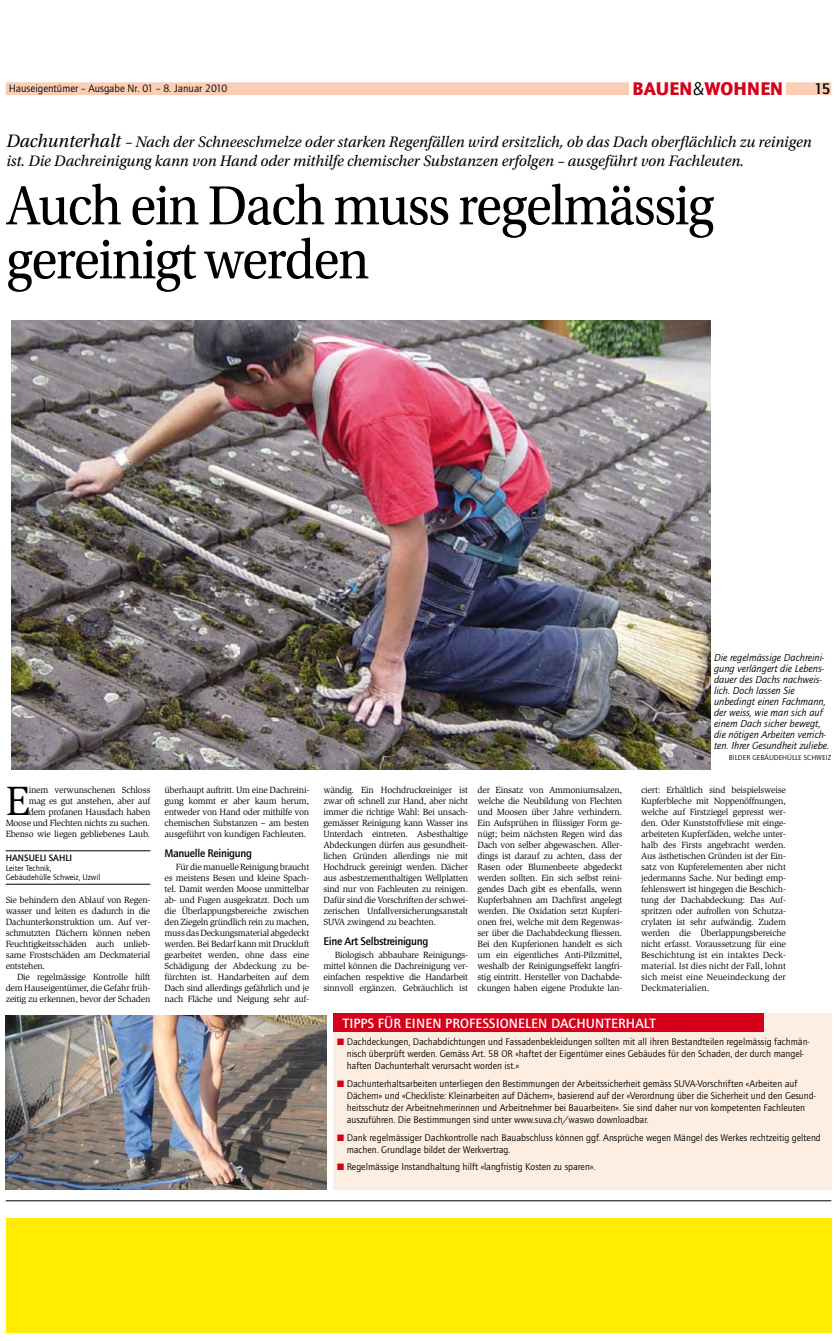
<style>
.page{position:relative;width:837px;height:1341px;background:#fff}
.page>*{position:absolute;margin:0;border:0;box-sizing:border-box;transform-origin:0 0}
.t1{font:58px/54px "Utopia Std";letter-spacing:-.025em;color:#000;scale:.92 1}
.t2{font:42.1px "Slimbach Std";color:#000}
.t3{font:900 19px "Quay Sans ITC Std";letter-spacing:.01em;color:#d50019}
.t4{font:italic 16px/19px "Utopia Std";color:#000}
.t5{font:500 16px "Quay Sans ITC Std";color:#000}
.t6{font:500 14px "Quay Sans ITC Std";letter-spacing:.01em;color:#fff}
.t7{font:500 11.5px "Quay Sans ITC Std";letter-spacing:-.025em;color:#000}
.t8{font:11px "Quay Sans ITC Std";color:#000}
.t9{font:italic 10.5px/11px "Quay Sans ITC Std";color:#000}
.t10{font:10px/12px "Quay Sans ITC Std";color:#000}
.t11{font:500 9.5px "Quay Sans ITC Std";letter-spacing:.005em;color:#000}
.t12{font:9.2px/11px "Slimbach Std";letter-spacing:-.025em;color:#000;text-align:justify}
.t13{font:8.5px/9px "Quay Sans ITC Std";color:#000}
.t14{font:7.5px "Quay Sans ITC Std";letter-spacing:.005em;color:#000}
.s1{font-weight:400;color:#000}
.s2{font-size:19px}
.s3{color:#d50019}
</style>
<div class="page">
<div style="left:6px;top:82px;width:825px;height:13px;background:#faceb4"></div>
<hr style="left:6px;top:1200px;width:825px;height:1px;background:#000">
<div style="left:629px;top:81px;width:156px;height:22px;background:#fff"></div>
<hr style="left:6px;top:850px;width:144px;height:1px;background:#000">
<hr style="left:6px;top:884px;width:144px;height:1px;background:#000">
<div style="left:333px;top:1013px;width:498px;height:176px;background:#feeee1"></div>
<div style="left:333px;top:1013px;width:430px;height:18px;background:#d50019"></div>
<div style="left:6px;top:1218px;width:825px;height:114px;background:#ffec00"></div>
<img style="left:6px;top:1015px;width:321px;height:174px">
<img style="left:11px;top:320px;width:699px;height:449px">
<h3 class="t3" style="left:632px;top:77px;width:152px">BAUEN<span class="s1">&amp;</span>WOHNEN</h3>
<p class="t8" style="left:9px;top:82px;width:220px">Hauseigentümer – Ausgabe Nr. 01 – 8. Januar 2010</p>
<h3 class="t5" style="left:814px;top:79px;width:18px">15</h3>
<p class="t4" style="left:6px;top:133px;width:806px"><span class="s2">Dachunterhalt</span> – Nach der Schneeschmelze oder starken Regenfällen wird ersitzlich, ob das Dach oberflächlich zu reinigen ist. Die Dachreinigung kann von Hand oder mithilfe chemischer Substanzen erfolgen – ausgeführt von Fachleuten.</p>
<h1 class="t1" style="left:6px;top:180px;width:770px">Auch ein Dach muss regelmässig gereinigt werden</h1>
<p class="t12" style="left:6px;top:785px;width:146px;text-align:right">inem verwunschenen Schloss<br>mag es gut anstehen, aber auf<br>dem profanen Hausdach haben<br>Moose und Flechten nichts zu suchen.<br>Ebenso wie liegen gebliebenes Laub.</p>
<h2 class="t2" style="left:6px;top:777px;width:26px">E</h2>
<p class="t11" style="left:6px;top:852px;width:68px">HANSUELI SAHLI</p>
<p class="t13" style="left:6px;top:864px;width:96px">Leiter Technik,<br>Gebäudehülle Schweiz, Uzwil</p>
<p class="t12" style="left:6px;top:895px;width:146px">Sie behindern den Ablauf von Regen&shy;wasser und leiten es dadurch in die Dachunterkonstruktion um. Auf ver&shy;schmutzten Dächern können neben Feuchtigkeitsschäden auch unlieb&shy;same Frostschäden am Deckmaterial entstehen.</p>
<p class="t12" style="left:6px;top:972px;width:146px;text-indent:11px">Die regelmässige Kontrolle hilft dem Hauseigentümer, die Gefahr früh&shy;zeitig zu erkennen, bevor der Schaden</p>
<p class="t12" style="left:164px;top:785px;width:146px">überhaupt auftritt. Um eine Dachreini&shy;gung kommt er aber kaum herum, entweder von Hand oder mithilfe von chemischen Substanzen – am besten ausgeführt von kundigen Fachleuten.</p>
<p class="t7" style="left:164px;top:846px;width:89px">MANUELLE REINIGUNG</p>
<p class="t12" style="left:164px;top:862px;width:146px;text-indent:11px">Für die manuelle Reinigung braucht es meistens Besen und kleine Spach&shy;tel. Damit werden Moose unmittelbar ab- und Fugen ausgekratzt. Doch um die Überlappungsbereiche zwischen den Ziegeln gründlich rein zu machen, muss das Deckungsmaterial abgedeckt werden. Bei Bedarf kann mit Druckluft gearbeitet werden, ohne dass eine Schädigung der Abdeckung zu be&shy;fürchten ist. Handarbeiten auf dem Dach sind allerdings gefährlich und je nach Fläche und Neigung sehr auf-</p>
<p class="t12" style="left:323px;top:785px;width:146px">wändig. Ein Hochdruckreiniger ist zwar oft schnell zur Hand, aber nicht immer die richtige Wahl: Bei unsach&shy;gemässer Reinigung kann Wasser ins Unterdach eintreten. Asbesthaltige Abdeckungen dürfen aus gesundheit&shy;lichen Gründen allerdings nie mit Hochdruck gereinigt werden. Dächer aus asbestzementhaltigen Wellplatten sind nur von Fachleuten zu reinigen.<br>Dafür sind die Vorschriften der schwei&shy;zerischen Unfallversicherungsanstalt SUVA zwingend zu beachten.</p>
<p class="t7" style="left:323px;top:934px;width:106px">EINE ART SELBSTREINIGUNG</p>
<p class="t12" style="left:323px;top:950px;width:146px;text-indent:11px">Biologisch abbaubare Reinigungs&shy;mittel können die Dachreinigung ver&shy;einfachen respektive die Handarbeit sinnvoll ergänzen. Gebräuchlich ist</p>
<p class="t12" style="left:477px;top:785px;width:146px">der Einsatz von Ammoniumsalzen, welche die Neubildung von Flechten und Moosen über Jahre verhindern.<br>Ein Aufsprühen in flüssiger Form ge&shy;nügt; beim nächsten Regen wird das Dach von selber abgewaschen. Aller&shy;dings ist darauf zu achten, dass der Rasen oder Blumenbeete abgedeckt werden sollten. Ein sich selbst reini&shy;gendes Dach gibt es ebenfalls, wenn Kupferbahnen am Dachfirst angelegt werden. Die Oxidation setzt Kupferi&shy;onen frei, welche mit dem Regenwas&shy;ser über die Dachabdeckung fliessen.<br>Bei den Kupferionen handelt es sich um ein eigentliches Anti-Pilzmittel, weshalb der Reinigungseffekt langfri&shy;stig eintritt. Hersteller von Dachabde&shy;ckungen haben eigene Produkte lan-</p>
<p class="t9" style="left:713px;top:652px;width:117px">Die regelmässige Dachreini&shy;gung verlängert die Lebens&shy;dauer des Dachs nachweis&shy;lich. Doch lassen Sie unbedingt einen Fachmann, der weiss, wie man sich auf einem Dach sicher bewegt, die nötigen Arbeiten verrich&shy;ten. Ihrer Gesundheit zuliebe.</p>
<p class="t14" style="left:728px;top:753px;width:104px">bilder gebäudeh ülle schweiz</p>
<p class="t12" style="left:641px;top:785px;width:146px">ciert: Erhältlich sind beispielsweise Kupferbleche mit Noppenöffnungen, welche auf Firstziegel gepresst wer&shy;den. Oder Kunststoffvliese mit einge&shy;arbeiteten Kupferfäden, welche unter&shy;halb des Firsts angebracht werden.<br>Aus ästhetischen Gründen ist der Ein&shy;satz von Kupferelementen aber nicht jedermanns Sache. Nur bedingt emp&shy;fehlenswert ist hingegen die Beschich&shy;tung der Dachabdeckung: Das Auf&shy;spritzen oder aufrollen von Schutza&shy;crylaten ist sehr aufwändig. Zudem werden die Überlappungsbereiche nicht erfasst. Voraussetzung für eine Beschichtung ist ein intaktes Deck&shy;material. Ist dies nicht der Fall, lohnt sich meist eine Neueindeckung der Deckmaterialien.</p>
<h3 class="t6" style="left:342px;top:1015px;width:314px">TIPPS FÜR EINEN PROFESSIONELEN DACHUNTERHALT</h3>
<p class="t10" style="left:346px;top:1036px;width:464px;text-indent:-10px"><span class="s3">■</span> Dachdeckungen, Dachabdichtungen und Fassadenbekleidungen sollten mit all ihren Bestandteilen regelmässig fachmän&shy;nisch überprüft werden. Gemäss Art. 58 OR «haftet der Eigentümer eines Gebäudes für den Schaden, der durch mangel&shy;haften Dachunterhalt verursacht worden ist.»</p>
<p class="t10" style="left:346px;top:1077px;width:470px;text-indent:-10px"><span class="s3">■</span> Dachunterhaltsarbeiten unterliegen den Bestimmungen der Arbeitssicherheit gemäss SUVA-Vorschriften «Arbeiten auf Dächern» und «Checkliste: Kleinarbeiten auf Dächern», basierend auf der «Verordnung über die Sicherheit und den Gesund&shy;heitsschutz der Arbeitnehmerinnen und Arbeitnehmer bei Bauarbeiten». Sie sind daher nur von kompetenten Fachleuten auszuführen. Die Bestimmungen sind unter www.suva.ch/waswo downloadbar.</p>
<p class="t10" style="left:346px;top:1131px;width:475px;text-indent:-10px"><span class="s3">■</span> Dank regelmässiger Dachkontrolle nach Bauabschluss können ggf. Ansprüche wegen Mängel des Werkes rechtzeitig geltend machen. Grundlage bildet der Werkvertrag.</p>
<p class="t10" style="left:337px;top:1161px;width:259px"><span class="s3">■</span> Regelmässige I nstandhaltung hilft «langfristig Kosten zu sparen».</p>
</div>
